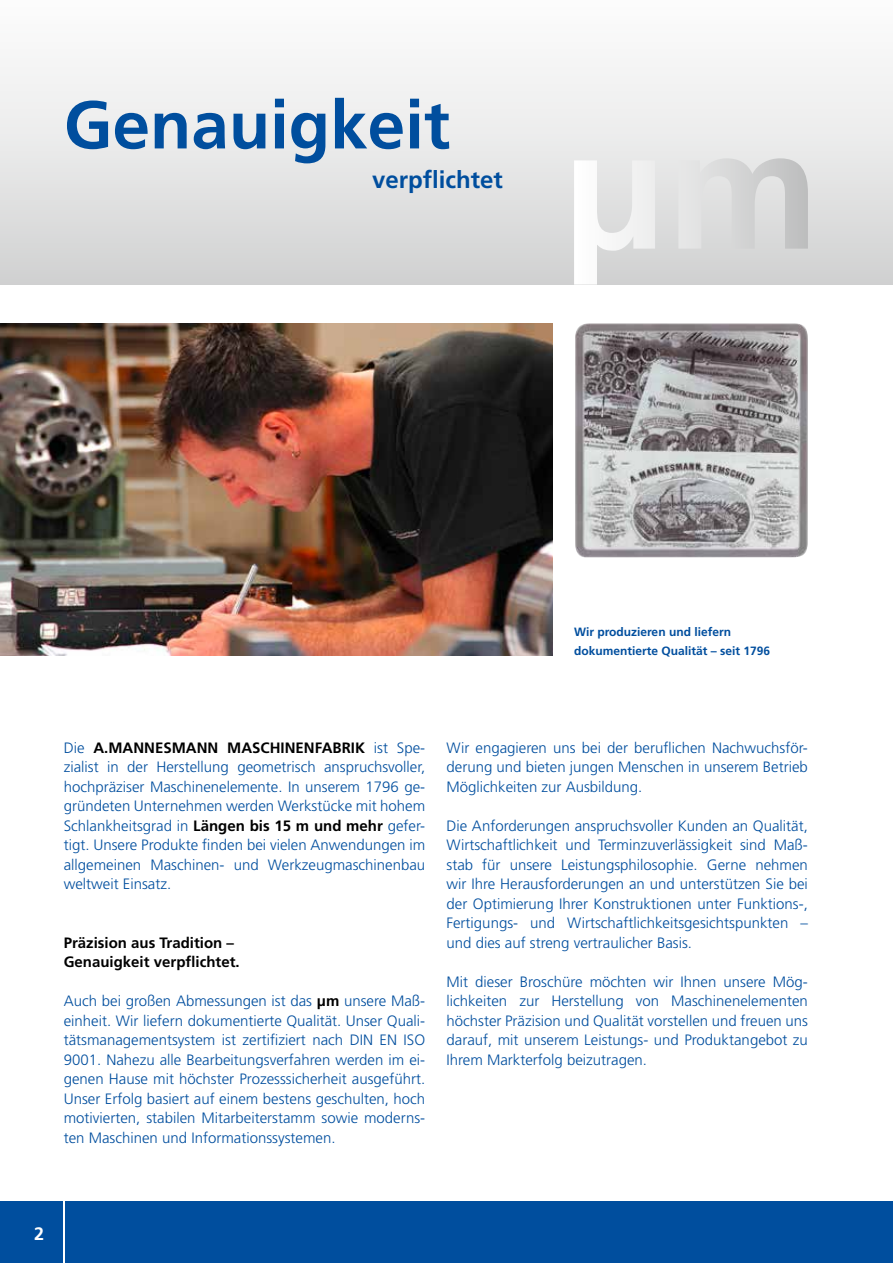
<style>
.page{position:relative;width:893px;height:1263px;background:#fff}
.page>*{position:absolute;margin:0;border:0;box-sizing:border-box;transform-origin:0 0}
.t1{font:700 67.5px "Frutiger LT Std";color:#004e9e}
.t2{font:700 24px "Frutiger LT Std";color:#004e9e}
.t3{font:700 18px "Frutiger LT Std";color:#fff}
.t4{font:300 15px/19.5px "Frutiger LT";color:#004e9e;text-align:justify}
.t5{font:700 15px/19.5px "Frutiger LT";color:#000}
.t6{font:700 12px/19.5px "Frutiger LT";color:#004e9e}
.s1{font-weight:700;color:#000}
</style>
<div class="page">
<div style="left:0;top:1201px;width:893px;height:62px;background:#004e9e"></div>
<div style="left:0;top:0;width:893px;height:285px;background:linear-gradient(to bottom,#fff,#d2d3d3)"></div>
<hr style="left:64px;top:1201px;width:1px;height:62px;background:#fff">
<img style="left:0;top:324px;width:553px;height:331px">
<svg style="left:574px;top:158px;width:234px;height:127px"></svg>
<img style="left:575px;top:323px;width:233px;height:235px">
<svg style="left:4px;top:4px;width:5px;height:5px"></svg>
<h1 class="t1" style="left:64px;top:85px;width:388px">Genauigkeit</h1>
<h2 class="t2" style="left:372px;top:166px;width:132px">verpflichtet</h2>
<p class="t6" style="left:574px;top:622px;width:198px">Wir produzieren und liefern dokumentierte Qualität – seit 1796</p>
<p class="t4" style="left:64px;top:738px;width:363px">Die <span class="s1">A.MANNESMANN MASCHINENFABRIK</span> ist Spe&shy;zialist in der Herstellung geometrisch anspruchsvoller, hochpräziser Maschinenelemente. In unserem 1796 ge&shy;gründeten Unternehmen werden Werkstücke mit hohem Schlankheitsgrad in <span class="s1">Längen bis 15 m und mehr</span> gefer&shy;tigt. Unsere Produkte finden bei vielen Anwendungen im allgemeinen Maschinen- und Werkzeugmaschinenbau weltweit Einsatz.</p>
<p class="t5" style="left:64px;top:933px;width:177px">Präzision aus Tradition –<br>Genauigkeit verpflichtet.</p>
<p class="t4" style="left:64px;top:991px;width:363px">Auch bei großen Abmessungen ist das <span class="s1">μm</span> unsere Maß&shy;einheit. Wir liefern dokumentierte Qualität. Unser Quali&shy;tätsmanagementsystem ist zertifiziert nach DIN EN ISO 9001. Nahezu alle Bearbeitungsverfahren werden im ei&shy;genen Hause mit höchster Prozesssicherheit ausgeführt.<br>Unser Erfolg basiert auf einem bestens geschulten, hoch motivierten, stabilen Mitarbeiterstamm sowie moderns&shy;ten Maschinen und Informationssystemen.</p>
<p class="t4" style="left:446px;top:738px;width:363px">Wir engagieren uns bei der beruflichen Nachwuchsför&shy;derung und bieten jungen Menschen in unserem Betrieb Möglichkeiten zur Ausbildung.</p>
<p class="t4" style="left:446px;top:816px;width:363px">Die Anforderungen anspruchsvoller Kunden an Qualität, Wirtschaftlichkeit und Terminzuverlässigkeit sind Maß&shy;stab für unsere Leistungsphilosophie. Gerne nehmen wir Ihre Herausforderungen an und unterstützen Sie bei der Optimierung Ihrer Konstruktionen unter Funktions-, Fertigungs- und Wirtschaftlichkeitsgesichtspunkten – und dies auf streng vertraulicher Basis.</p>
<p class="t4" style="left:446px;top:972px;width:363px">Mit dieser Broschüre möchten wir Ihnen unsere Mög&shy;lichkeiten zur Herstellung von Maschinenelementen höchster Präzision und Qualität vorstellen und freuen uns darauf, mit unserem Leistungs- und Produktangebot zu Ihrem Markterfolg beizutragen.</p>
<p class="t3" style="left:34px;top:1223px;width:12px">2</p>
</div>
